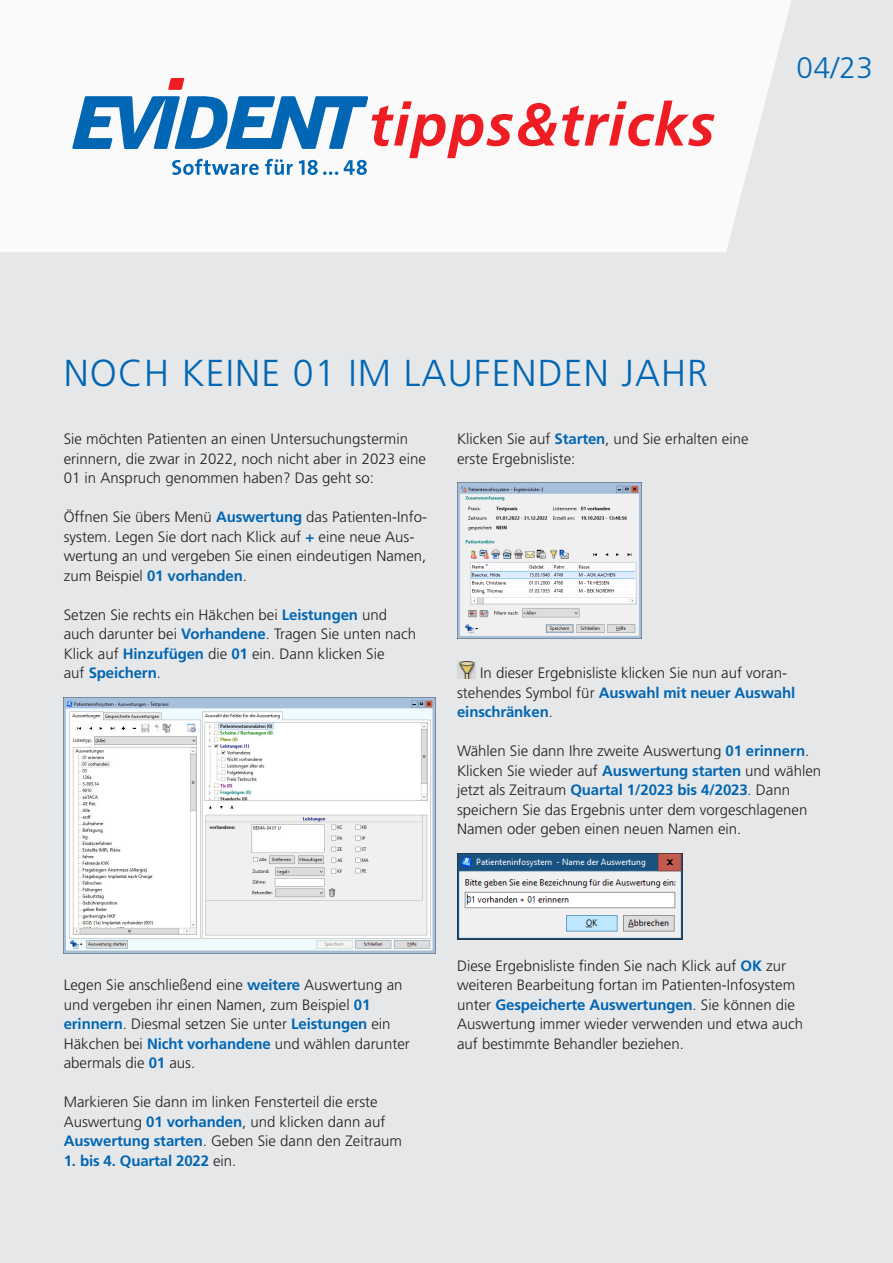
<style>
.page{position:relative;width:893px;height:1263px;background:#e6e7e9}
.page>*{position:absolute;margin:0;border:0;box-sizing:border-box;transform-origin:0 0}
.t1{font:italic 700 60px "Frutiger LT Pro";letter-spacing:.02em;color:#ee1d23}
.t2{font:300 37.5px "Frutiger LT Pro";letter-spacing:.03em;color:#0166b3}
.t3{font:300 29.7px "Frutiger LT Pro";color:#0166b3}
.t4{font:300 15px/19.5px "Frutiger LT Pro";color:#231f20}
.t5{font:700 15px "Frutiger LT Pro";letter-spacing:-.01em;color:#0166b3}
.s1{font-weight:700;color:#0166b3}
.s2{font-weight:300;color:#231f20}
</style>
<div class="page">
<div style="left:0;top:0;width:791px;height:252px;background:#fafafa"></div>
<svg style="left:168px;top:78px;width:16px;height:12px"></svg>
<svg style="left:72px;top:96px;width:296px;height:53px;background:#65a1cf"></svg>
<svg style="left:172px;top:159px;width:87px;height:16px"></svg>
<svg style="left:265px;top:159px;width:28px;height:16px"></svg>
<svg style="left:299px;top:160px;width:68px;height:15px"></svg>
<img style="left:64px;top:698px;width:372px;height:256px">
<img style="left:457px;top:661px;width:18px;height:18px">
<img style="left:457px;top:854px;width:225px;height:86px">
<img style="left:457px;top:482px;width:185px;height:156px">
<h1 class="t1" style="left:368px;top:101px;width:348px">tipps&amp;tricks</h1>
<h2 class="t2" style="left:64px;top:354px;width:646px">NOCH KEINE 01 IM LAUFENDEN JAHR</h2>
<h3 class="t3" style="left:797px;top:53px;width:78px">04/23</h3>
<p class="t4" style="left:64px;top:430px;width:364px">Sie möchten Patienten an einen Untersuchungstermin erinnern, die zwar in 2022, noch nicht aber in 2023 eine<br>01 in Anspruch genommen haben? Das geht so:</p>
<p class="t4" style="left:64px;top:508px;width:365px">Öffnen Sie übers Menü <span class="s1">Auswertung</span> das Patienten-Info&shy;system. Legen Sie dort nach Klick auf <span class="s1">+</span> eine neue Aus&shy;wertung an und vergeben Sie einen eindeutigen Namen, zum Beispiel <span class="s1">01 vorhanden</span>.</p>
<p class="t4" style="left:64px;top:605px;width:354px">Setzen Sie rechts ein Häkchen bei <span class="s1">Leistungen</span> und auch darunter bei <span class="s1">Vorhandene</span>. Tragen Sie unten nach Klick auf <span class="s1">Hinzufügen</span> die <span class="s1">01</span> ein. Dann klicken Sie<br>auf <span class="s1">Speichern</span>.</p>
<p class="t4" style="left:457px;top:430px;width:293px">Klicken Sie auf <span class="s1">Starten</span>, und Sie erhalten eine erste Ergebnisliste:</p>
<p class="t4" style="left:457px;top:664px;width:340px;text-indent:23px">In dieser Ergebnisliste klicken Sie nun auf voran&shy;stehendes Symbol für <span class="s1">Auswahl mit neuer Auswahl einschränken</span>.</p>
<p class="t4" style="left:457px;top:742px;width:366px">Wählen Sie dann Ihre zweite Auswertung <span class="s1">01 erinnern</span>.<br>Klicken Sie wieder auf <span class="s1">Auswertung starten</span> und wählen jetzt als Zeitraum <span class="s1">Quartal 1/2023 bis 4/2023</span>. Dann speichern Sie das Ergebnis unter dem vorgeschlagenen Namen oder geben einen neuen Namen ein.</p>
<p class="t4" style="left:64px;top:976px;width:348px">Legen Sie anschließend eine <span class="s1">weitere</span> Auswertung an und vergeben ihr einen Namen, zum Beispiel <span class="s1">01 erinnern</span>. Diesmal setzen Sie unter <span class="s1">Leistungen</span> ein Häkchen bei <span class="s1">Nicht vorhandene</span> und wählen darunter abermals die <span class="s1">01</span> aus.</p>
<p class="t4" style="left:64px;top:1093px;width:340px">Markieren Sie dann im linken Fensterteil die erste<br>Auswertung <span class="s1">01 vorhanden</span>, und klicken dann auf<br><span class="s1">Auswertung starten</span>. Geben Sie dann den Zeitraum</p>
<p class="t5" style="left:64px;top:1152px;width:174px">1. bis 4. Quartal 2022 <span class="s2">ein.</span></p>
<p class="t4" style="left:457px;top:956px;width:347px">Diese Ergebnisliste finden Sie nach Klick auf <span class="s1">OK</span> zur weiteren Bearbeitung fortan im Patienten-Infosystem unter <span class="s1">Gespeicherte Auswertungen</span>. Sie können die Auswertung immer wieder verwenden und etwa auch auf bestimmte Behandler beziehen.</p>
</div>
